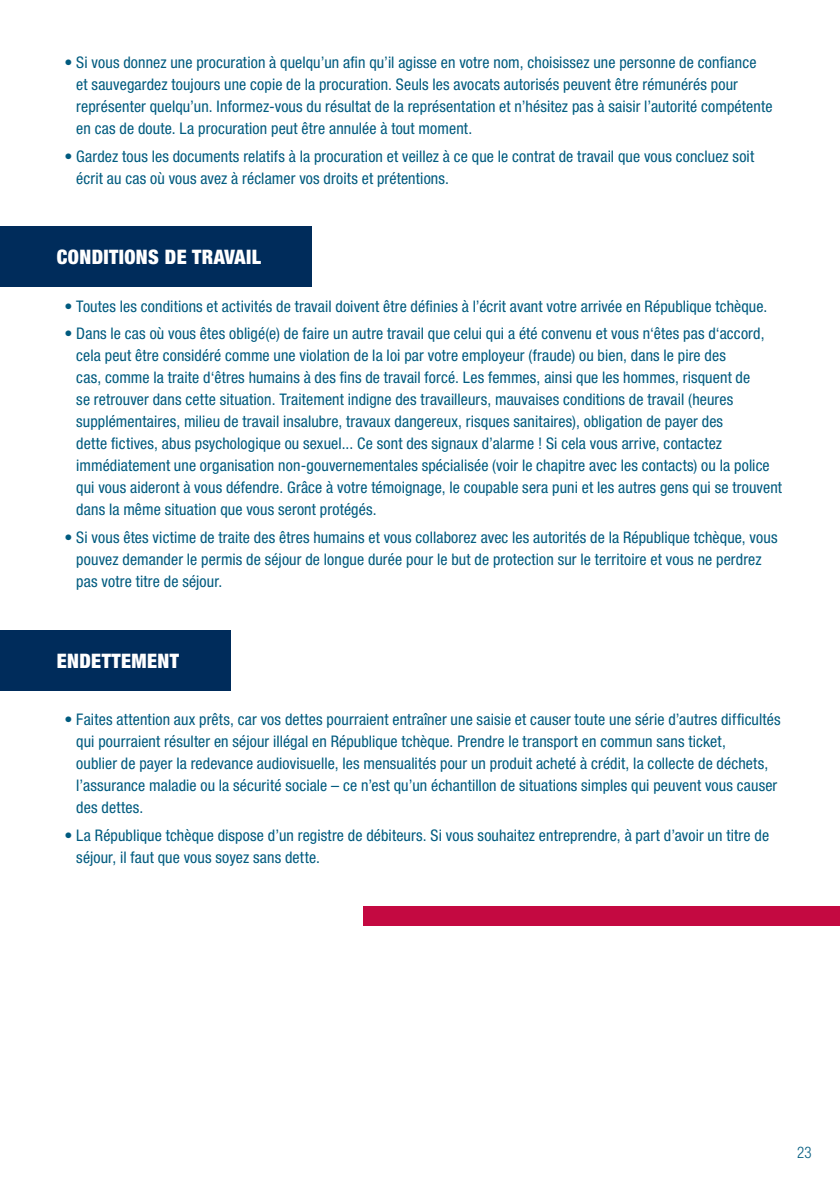
<style>
.page{position:relative;width:840px;height:1191px;background:#fff}
.page>*{position:absolute;margin:0;border:0;box-sizing:border-box;transform-origin:0 0}
.t1{font:900 condensed 20px "Helvetica Neue LT Pro";letter-spacing:.02em;color:#fff}
.t2{font:condensed 16px/22px "Helvetica Neue LT Pro";letter-spacing:.01em;color:#005b7f}
.t3{font:300 condensed 16px "Helvetica Neue LT Pro";color:#005b7f;scale:.93 1}
</style>
<div class="page">
<div style="left:0;top:226px;width:311px;height:61px;background:#002c5b"></div>
<div style="left:0;top:630px;width:231px;height:61px;background:#002c5b"></div>
<div style="left:363px;top:906px;width:476px;height:19px;background:#c40941"></div>
<p class="t2" style="left:76px;top:51px;width:697px;text-indent:-12px">• Si vous donnez une procuration à quelqu’un afin qu’il agisse en votre nom, choisissez une personne de confiance<br>et sauvegardez toujours une copie de la procuration. Seuls les avocats autorisés peuvent être rémunérés pour représenter quelqu’un. Informez-vous du résultat de la représentation et n’hésitez pas à saisir l’autorité compétente en cas de doute. La procuration peut être annulée à tout moment.</p>
<p class="t2" style="left:76px;top:145px;width:679px;text-indent:-12px">• Gardez tous les documents relatifs à la procuration et veillez à ce que le contrat de travail que vous concluez soit écrit au cas où vous avez à réclamer vos droits et prétentions.</p>
<p class="t1" style="left:57px;top:244px;width:205px">CONDITIONS DE TRAVAIL</p>
<p class="t2" style="left:64px;top:295px;width:704px">• Toutes les conditions et activités de travail doivent être définies à l’écrit avant votre arrivée en République tchèque.</p>
<p class="t2" style="left:76px;top:322px;width:707px;text-indent:-12px">• Dans le cas où vous êtes obligé(e) de faire un autre travail que celui qui a été convenu et vous n‘êtes pas d‘accord, cela peut être considéré comme une violation de la loi par votre employeur (fraude) ou bien, dans le pire des<br>cas, comme la traite d‘êtres humains à des fins de travail forcé. Les femmes, ainsi que les hommes, risquent de<br>se retrouver dans cette situation. Traitement indigne des travailleurs, mauvaises conditions de travail (heures supplémentaires, milieu de travail insalubre, travaux dangereux, risques sanitaires), obligation de payer des<br>dette fictives, abus psychologique ou sexuel... Ce sont des signaux d’alarme ! Si cela vous arrive, contactez immédiatement une organisation non-gouvernementales spécialisée (voir le chapitre avec les contacts) ou la police qui vous aideront à vous défendre. Grâce à votre témoignage, le coupable sera puni et les autres gens qui se trouvent dans la même situation que vous seront protégés.</p>
<p class="t2" style="left:76px;top:526px;width:702px;text-indent:-12px">• Si vous êtes victime de traite des êtres humains et vous collaborez avec les autorités de la République tchèque, vous pouvez demander le permis de séjour de longue durée pour le but de protection sur le territoire et vous ne perdrez pas votre titre de séjour.</p>
<p class="t1" style="left:57px;top:648px;width:124px">ENDETTEMENT</p>
<p class="t2" style="left:76px;top:708px;width:705px;text-indent:-12px">• Faites attention aux prêts, car vos dettes pourraient entraîner une saisie et causer toute une série d’autres difficultés qui pourraient résulter en séjour illégal en République tchèque. Prendre le transport en commun sans ticket,<br>oublier de payer la redevance audiovisuelle, les mensualités pour un produit acheté à crédit, la collecte de déchets, l’assurance maladie ou la sécurité sociale – ce n’est qu’un échantillon de situations simples qui peuvent vous causer des dettes.</p>
<p class="t2" style="left:76px;top:824px;width:694px;text-indent:-12px">• La République tchèque dispose d’un registre de débiteurs. Si vous souhaitez entreprendre, à part d’avoir un titre de séjour, il faut que vous soyez sans dette.</p>
<p class="t3" style="left:796px;top:1143px;width:17px">23</p>
</div>
